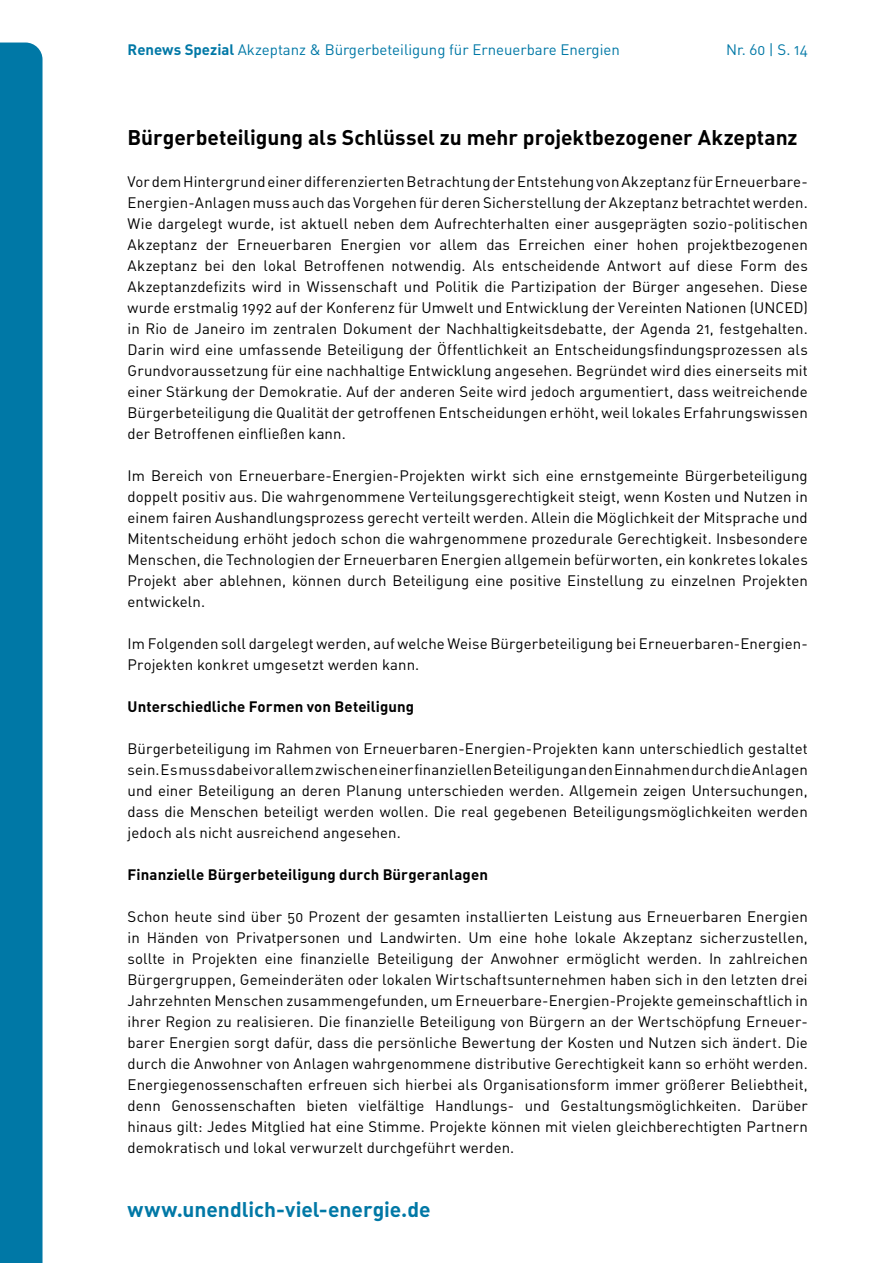
<style>
.page{position:relative;width:893px;height:1263px;background:#fff}
.page>*{position:absolute;margin:0;border:0;box-sizing:border-box;transform-origin:0 0}
.t1{font:21px "DIN Bold Alternate";letter-spacing:-.005em;color:#000}
.t2{font:21px "DIN Bold Alternate";letter-spacing:-.005em;color:#0078a6}
.t3{font:15px/21px "DIN Regular Alternate";letter-spacing:.005em;color:#000;text-align:justify}
.t4{font:15px "DIN Bold Alternate";letter-spacing:.005em;color:#000}
.t5{font:15px "DIN Regular Alternate";color:#0078a6}
.s1{font-family:"DIN Bold Alternate"}
</style>
<div class="page">
<div style="left:0;top:43px;width:43px;height:1220px;background:#0078a6"></div>
<p class="t5" style="left:128px;top:40px;width:494px"><span class="s1">Renews Spezial</span> Akzeptanz &amp; Bürgerbeteiligung für Erneuerbare Energien</p>
<p class="t5" style="left:726px;top:40px;width:83px">Nr. 60 | S. 14</p>
<h1 class="t1" style="left:128px;top:124px;width:672px">Bürgerbeteiligung als Schlüssel zu mehr projektbezogener Akzeptanz</h1>
<p class="t3" style="left:128px;top:171px;width:682px">Vor dem Hintergrund einer differenzierten Betrachtung der Entstehung von Akzeptanz für Erneuerbare-Energien-Anlagen muss auch das Vorgehen für deren Sicherstellung der Akzeptanz betrachtet werden.<br>Wie dargelegt wurde, ist aktuell neben dem Aufrechterhalten einer ausgeprägten sozio-politischen Akzeptanz der Erneuerbaren Energien vor allem das Erreichen einer hohen projektbezogenen Akzeptanz bei den lokal Betroffenen notwendig. Als entscheidende Antwort auf diese Form des Akzeptanzdefizits wird in Wissenschaft und Politik die Partizipation der Bürger angesehen. Diese wurde erstmalig 1992 auf der Konferenz für Umwelt und Entwicklung der Vereinten Nationen (UNCED) in Rio de Janeiro im zentralen Dokument der Nachhaltigkeitsdebatte, der Agenda 21, festgehalten.<br>Darin wird eine umfassende Beteiligung der Öffentlichkeit an Entscheidungsfindungsprozessen als Grundvoraussetzung für eine nachhaltige Entwicklung angesehen. Begründet wird dies einerseits mit einer Stärkung der Demokratie. Auf der anderen Seite wird jedoch argumentiert, dass weitreichende Bürgerbeteiligung die Qualität der getroffenen Entscheidungen erhöht, weil lokales Erfahrungswissen der Betroffenen einfließen kann.</p>
<p class="t3" style="left:128px;top:465px;width:682px">Im Bereich von Erneuerbare-Energien-Projekten wirkt sich eine ernstgemeinte Bürgerbeteiligung doppelt positiv aus. Die wahrgenommene Verteilungsgerechtigkeit steigt, wenn Kosten und Nutzen in einem fairen Aushandlungsprozess gerecht verteilt werden. Allein die Möglichkeit der Mitsprache und Mitentscheidung erhöht jedoch schon die wahrgenommene prozedurale Gerechtigkeit. Insbesondere Menschen, die Technologien der Erneuerbaren Energien allgemein befürworten, ein konkretes lokales Projekt aber ablehnen, können durch Beteiligung eine positive Einstellung zu einzelnen Projekten entwickeln.</p>
<p class="t3" style="left:128px;top:633px;width:682px">Im Folgenden soll dargelegt werden, auf welche Weise Bürgerbeteiligung bei Erneuerbaren-Energien-<br>Projekten konkret umgesetzt werden kann.</p>
<p class="t4" style="left:128px;top:697px;width:288px">Unterschiedliche Formen von Beteiligung</p>
<p class="t3" style="left:128px;top:738px;width:682px">Bürgerbeteiligung im Rahmen von Erneuerbaren-Energien-Projekten kann unterschiedlich gestaltet sein. Es muss dabei vor allem zwischen einer finanziellen Beteiligung an den Einnahmen durch die Anlagen und einer Beteiligung an deren Planung unterschieden werden. Allgemein zeigen Untersuchungen, dass die Menschen beteiligt werden wollen. Die real gegebenen Beteiligungsmöglichkeiten werden jedoch als nicht ausreichend angesehen.</p>
<p class="t4" style="left:128px;top:865px;width:362px">Finanzielle Bürgerbeteiligung durch Bürgeranlagen</p>
<p class="t3" style="left:128px;top:906px;width:682px">Schon heute sind über 50 Prozent der gesamten installierten Leistung aus Erneuerbaren Energien in Händen von Privatpersonen und Landwirten. Um eine hohe lokale Akzeptanz sicherzustellen, sollte in Projekten eine finanzielle Beteiligung der Anwohner ermöglicht werden. In zahlreichen Bürgergruppen, Gemeinderäten oder lokalen Wirtschaftsunternehmen haben sich in den letzten drei Jahrzehnten Menschen zusammengefunden, um Erneuerbare-Energien-Projekte gemeinschaftlich in ihrer Region zu realisieren. Die finanzielle Beteiligung von Bürgern an der Wertschöpfung Erneuer&shy;barer Energien sorgt dafür, dass die persönliche Bewertung der Kosten und Nutzen sich ändert. Die durch die Anwohner von Anlagen wahrgenommene distributive Gerechtigkeit kann so erhöht werden.<br>Energiegenossenschaften erfreuen sich hierbei als Organisationsform immer größerer Beliebtheit, denn Genossenschaften bieten vielfältige Handlungs- und Gestaltungsmöglichkeiten. Darüber hinaus gilt: Jedes Mitglied hat eine Stimme. Projekte können mit vielen gleichberechtigten Partnern demokratisch und lokal verwurzelt durchgeführt werden.</p>
<h1 class="t2" style="left:128px;top:1196px;width:304px">www.unendlich-viel-energie.de</h1>
</div>
